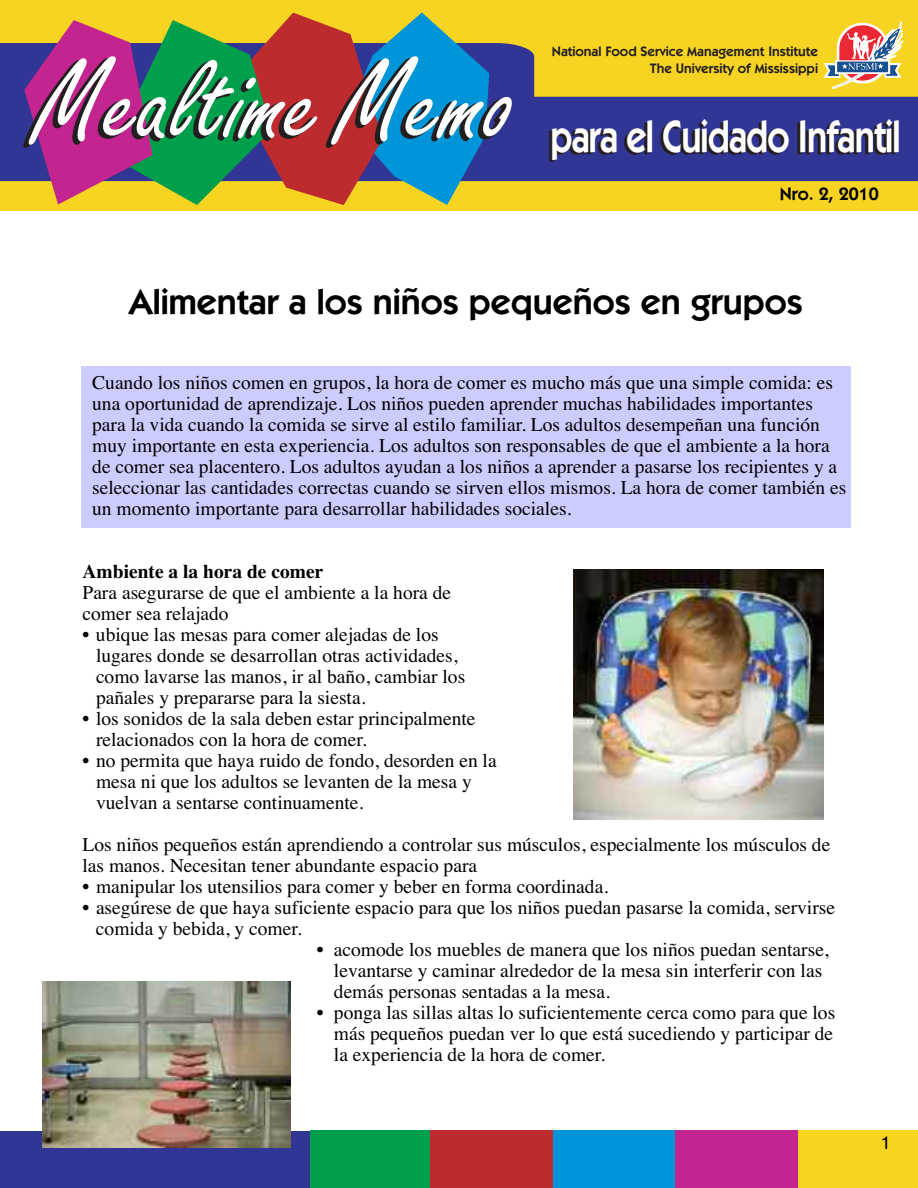
<style>
.page{position:relative;width:918px;height:1188px;background:#fff}
.page>*{position:absolute;margin:0;border:0;box-sizing:border-box;transform-origin:0 0}
.t1{font:115.8px "Freestyle Script";color:#fff}
.t2{font:600 45.3px "Itc Kabel";letter-spacing:-.025em;color:#fff;scale:.8 1}
.t3{font:600 36px "Itc Kabel";color:#000}
.t4{font:19.5px/21px "Times";color:#000}
.t5{font:700 19.5px "Times";color:#000}
.t6{font:600 18px "Itc Kabel";color:#000}
.t7{font:18px "Helvetica";color:#000}
.t8{font:600 13.8px/16.5px "Itc Kabel";color:#231f20;text-align:right}
</style>
<div class="page">
<div style="left:429px;top:1131px;width:124px;height:57px;background:#bd2b2e"></div>
<div style="left:0;top:1131px;width:311px;height:57px;background:#313695"></div>
<div style="left:0;top:0;width:918px;height:211px;background:#f8d422"></div>
<svg style="left:0;top:43px;width:918px;height:139px;fill:#313695"></svg>
<svg style="left:24px;top:12px;width:465px;height:193px"></svg>
<svg style="left:824px;top:21px;width:80px;height:88px"></svg>
<div style="left:310px;top:1131px;width:120px;height:57px;background:#009f4b"></div>
<div style="left:553px;top:1131px;width:123px;height:57px;background:#0095d8"></div>
<div style="left:797px;top:1131px;width:121px;height:57px;background:#f8d422"></div>
<div style="left:675px;top:1131px;width:122px;height:57px;background:#c32490"></div>
<div style="left:81px;top:367px;width:769px;height:161px;background:#ccf"></div>
<img style="left:42px;top:982px;width:248px;height:166px">
<img style="left:574px;top:569px;width:250px;height:250px">
<h1 class="t1" style="left:34px;top:32px;width:479px">Mealtime Memo</h1>
<p class="t8" style="left:552px;top:45px;width:268px">National Food Service Management Institute<br>The University of Mississippi</p>
<h2 class="t2" style="left:550px;top:121px;width:439px">para el Cuidado Infantil</h2>
<p class="t6" style="left:780px;top:187px;width:101px">Nro. 2, 2010</p>
<h3 class="t3" style="left:129px;top:290px;width:675px">Alimentar a los niños pequeños en grupos</h3>
<p class="t4" style="left:92px;top:372px;width:756px">Cuando los niños comen en grupos, la hora de comer es mucho más que una simple comida: es una oportunidad de aprendizaje. Los niños pueden aprender muchas habilidades importantes para la vida cuando la comida se sirve al estilo familiar. Los adultos desempeñan una función muy importante en esta experiencia. Los adultos son responsables de que el ambiente a la hora de comer sea placentero. Los adultos ayudan a los niños a aprender a pasarse los recipientes y a seleccionar las cantidades correctas cuando se sirven ellos mismos. La hora de comer también es un momento importante para desarrollar habilidades sociales.</p>
<p class="t5" style="left:82px;top:560px;width:242px">Ambiente a la hora de comer</p>
<p class="t4" style="left:82px;top:582px;width:370px">Para asegurarse de que el ambiente a la hora de comer sea relajado</p>
<p class="t4" style="left:96px;top:624px;width:371px;text-indent:-14px">• ubique las mesas para comer alejadas de los lugares donde se desarrollan otras actividades, como lavarse las manos, ir al baño, cambiar los pañales y prepararse para la siesta.</p>
<p class="t4" style="left:96px;top:708px;width:381px;text-indent:-13px">• los sonidos de la sala deben estar principalmente relacionados con la hora de comer.</p>
<p class="t4" style="left:96px;top:750px;width:402px;text-indent:-14px">• no permita que haya ruido de fondo, desorden en la mesa ni que los adultos se levanten de la mesa y vuelvan a sentarse continuamente.</p>
<p class="t4" style="left:83px;top:834px;width:749px">Los niños pequeños están aprendiendo a controlar sus músculos, especialmente los músculos de las manos. Necesitan tener abundante espacio para</p>
<p class="t4" style="left:83px;top:876px;width:527px">• manipular los utensilios para comer y beber en forma coordinada.</p>
<p class="t4" style="left:96px;top:897px;width:741px;text-indent:-13px">• asegúrese de que haya suficiente espacio para que los niños puedan pasarse la comida, servirse comida y bebida, y comer.</p>
<p class="t4" style="left:334px;top:939px;width:496px;text-indent:-17px">• acomode los muebles de manera que los niños puedan sentarse, levantarse y caminar alrededor de la mesa sin interferir con las demás personas sentadas a la mesa.</p>
<p class="t4" style="left:334px;top:1002px;width:503px;text-align:justify;text-indent:-17px">• ponga las sillas altas lo suficientemente cerca como para que los más pequeños puedan ver lo que está sucediendo y participar de la experiencia de la hora de comer.</p>
<p class="t7" style="left:881px;top:1132px;width:12px">1</p>
</div>
